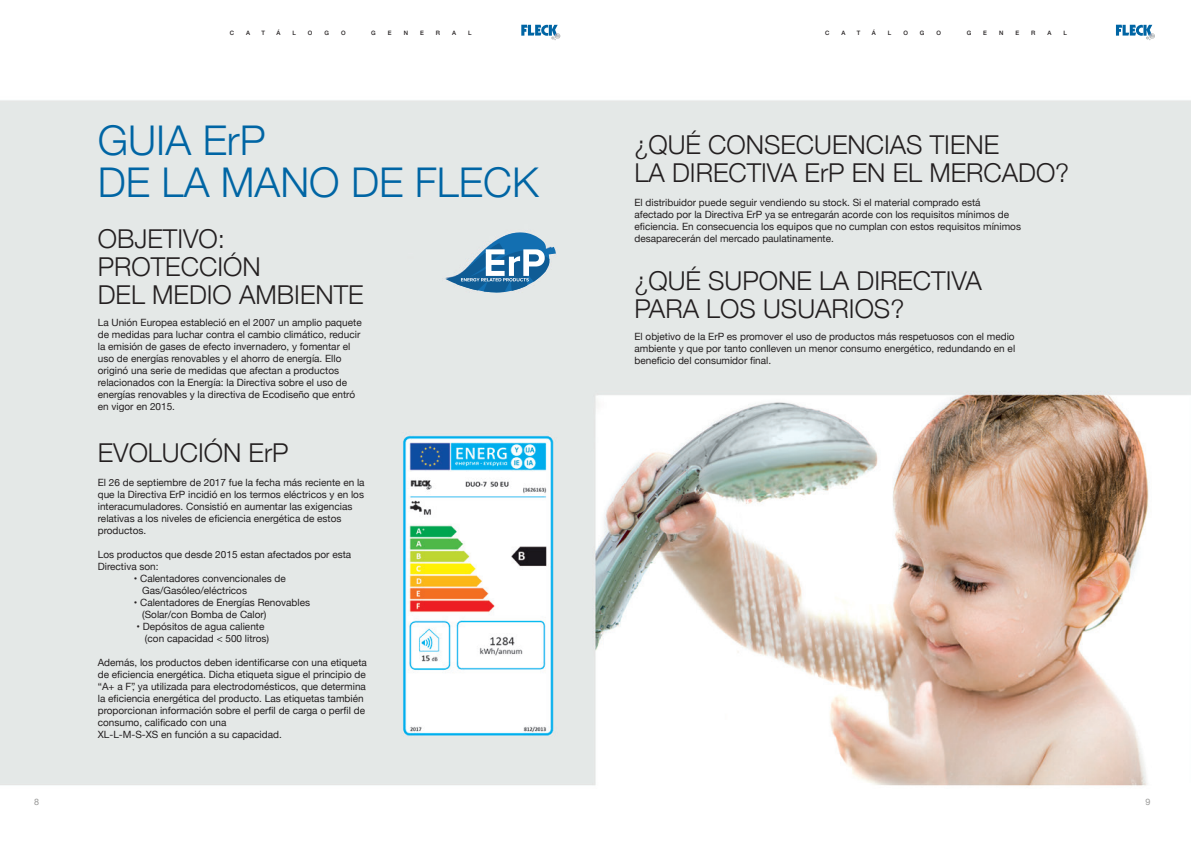
<style>
.page{position:relative;width:1191px;height:842px;background:#fff}
.page>*{position:absolute;margin:0;border:0;box-sizing:border-box;transform-origin:0 0}
.t1{font:300 41px/42px "Helvetica Neue";color:#0065a4}
.t2{font:300 26px/28px "Helvetica Neue";color:#231f20}
.t3{font:10px/12px "Helvetica Neue";color:#231f20}
.t4{font:9px "Helvetica Neue";color:#9c9c9b}
.t5{font:500 6px "Helvetica Neue";color:#231f20}
</style>
<div class="page">
<img style="left:0;top:24px;width:1191px;height:762px">
<svg style="left:1116px;top:25px;width:39px;height:15px"></svg>
<svg style="left:521px;top:25px;width:39px;height:15px"></svg>
<svg style="left:445px;top:227px;width:111px;height:67px;background:#91b4cc"></svg>
<p class="t5" style="left:230px;top:28px;width:6px">C</p>
<p class="t5" style="left:246px;top:28px;width:6px">A</p>
<p class="t5" style="left:261px;top:28px;width:5px">T</p>
<p class="t5" style="left:276px;top:28px;width:6px">Á</p>
<p class="t5" style="left:292px;top:28px;width:5px">L</p>
<p class="t5" style="left:308px;top:28px;width:6px">O</p>
<p class="t5" style="left:324px;top:28px;width:6px">G</p>
<p class="t5" style="left:341px;top:28px;width:6px">O</p>
<p class="t5" style="left:371px;top:28px;width:6px">G</p>
<p class="t5" style="left:388px;top:28px;width:5px">E</p>
<p class="t5" style="left:404px;top:28px;width:6px">N</p>
<p class="t5" style="left:420px;top:28px;width:5px">E</p>
<p class="t5" style="left:436px;top:28px;width:6px">R</p>
<p class="t5" style="left:452px;top:28px;width:6px">A</p>
<p class="t5" style="left:468px;top:28px;width:5px">L</p>
<p class="t5" style="left:825px;top:28px;width:6px">C</p>
<p class="t5" style="left:841px;top:28px;width:6px">A</p>
<p class="t5" style="left:857px;top:28px;width:5px">T</p>
<p class="t5" style="left:872px;top:28px;width:6px">Á</p>
<p class="t5" style="left:888px;top:28px;width:5px">L</p>
<p class="t5" style="left:903px;top:28px;width:6px">O</p>
<p class="t5" style="left:920px;top:28px;width:6px">G</p>
<p class="t5" style="left:936px;top:28px;width:6px">O</p>
<p class="t5" style="left:966px;top:28px;width:6px">G</p>
<p class="t5" style="left:983px;top:28px;width:5px">E</p>
<p class="t5" style="left:999px;top:28px;width:6px">N</p>
<p class="t5" style="left:1015px;top:28px;width:5px">E</p>
<p class="t5" style="left:1031px;top:28px;width:6px">R</p>
<p class="t5" style="left:1047px;top:28px;width:6px">A</p>
<p class="t5" style="left:1063px;top:28px;width:5px">L</p>
<h1 class="t1" style="left:98px;top:117px;width:442px">GUIA ErP<br>DE LA MANO DE FLECK</h1>
<h2 class="t2" style="left:98px;top:223px;width:267px">OBJETIVO:<br>PROTECCIÓN<br>DEL MEDIO AMBIENTE</h2>
<p class="t3" style="left:98px;top:317px;width:265px">La Unión Europea estableció en el 2007 un amplio paquete de medidas para luchar contra el cambio climático, reducir la emisión de gases de efecto invernadero, y fomentar el uso de energías renovables y el ahorro de energía. Ello originó una serie de medidas que afectan a productos relacionados con la Energía: la Directiva sobre el uso de energías renovables y la directiva de Ecodiseño que entró en vigor en 2015.</p>
<h2 class="t2" style="left:98px;top:437px;width:192px">EVOLUCIÓN ErP</h2>
<p class="t3" style="left:98px;top:477px;width:268px">El 26 de septiembre de 2017 fue la fecha más reciente en la que la Directiva ErP incidió en los termos eléctricos y en los interacumuladores. Consistió en aumentar las exigencias relativas a los niveles de eficiencia energética de estos productos.</p>
<p class="t3" style="left:98px;top:549px;width:255px">Los productos que desde 2015 estan afectados por esta<br>Directiva son:</p>
<p class="t3" style="left:142px;top:573px;width:145px;text-indent:-8px">• Calentadores convencionales de<br>Gas/Gasóleo/eléctricos</p>
<p class="t3" style="left:142px;top:597px;width:169px;text-indent:-8px">• Calentadores de Energías Renovables (Solar/con Bomba de Calor)</p>
<p class="t3" style="left:145px;top:621px;width:125px;text-indent:-8px">• Depósitos de agua caliente (con capacidad &lt; 500 litros)</p>
<p class="t3" style="left:98px;top:657px;width:270px">Además, los productos deben identificarse con una etiqueta de eficiencia energética. Dicha etiqueta sigue el principio de “A+ a F”, ya utilizada para electrodomésticos, que determina la eficiencia energética del producto. Las etiquetas también proporcionan información sobre el perfil de carga o perfil de consumo, calificado con una<br>XL-L-M-S-XS en función a su capacidad.</p>
<h2 class="t2" style="left:634px;top:129px;width:436px">¿QUÉ CONSECUENCIAS TIENE<br>LA DIRECTIVA ErP EN EL MERCADO?</h2>
<p class="t3" style="left:634px;top:197px;width:388px">El distribuidor puede seguir vendiendo su stock. Si el material comprado está afectado por la Directiva ErP ya se entregarán acorde con los requisitos mínimos de eficiencia. En consecuencia los equipos que no cumplan con estos requisitos mínimos desaparecerán del mercado paulatinamente.</p>
<h2 class="t2" style="left:634px;top:265px;width:349px">¿QUÉ SUPONE LA DIRECTIVA<br>PARA LOS USUARIOS?</h2>
<p class="t3" style="left:634px;top:331px;width:382px;text-align:justify">El objetivo de la ErP es promover el uso de productos más respetuosos con el medio ambiente y que por tanto conlleven un menor consumo energético, redundando en el beneficio del consumidor final.</p>
<p class="t4" style="left:34px;top:795px;width:7px">8</p>
<p class="t4" style="left:1145px;top:795px;width:7px">9</p>
</div>
